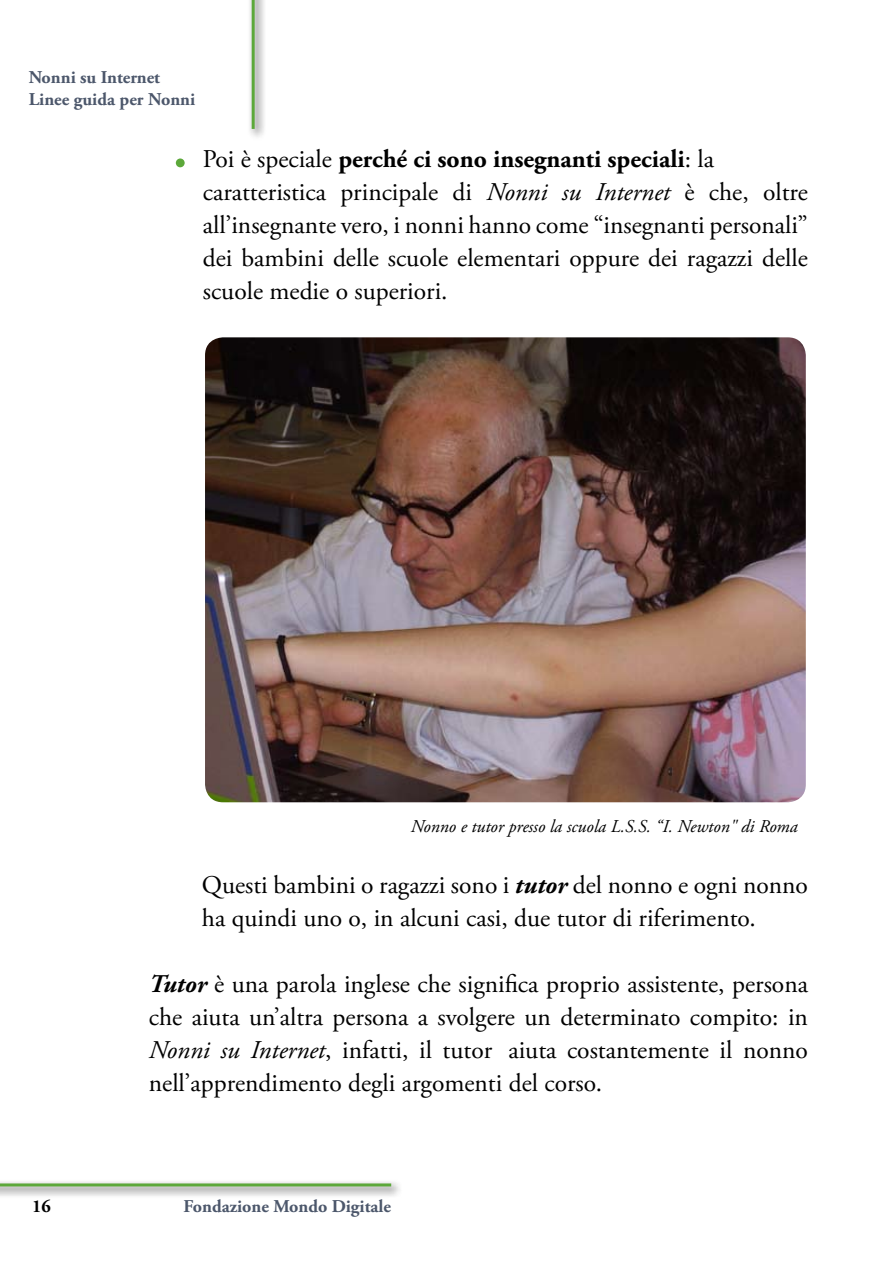
<style>
.page{position:relative;width:893px;height:1263px;background:#fff}
.page>*{position:absolute;margin:0;border:0;box-sizing:border-box;transform-origin:0 0}
.t1{font:25.5px/33px "Adobe Garamond Pro";color:#000}
.t2{font:700 18px/21.6px "Adobe Garamond Pro";color:#4c576b}
.t3{font:italic 18px "Adobe Garamond Pro";color:#000}
.t4{font:700 18px "Adobe Garamond Pro";color:#000}
.s1{font-weight:700}
.s2{font-style:italic}
.s3{font-weight:700;font-style:italic}
</style>
<div class="page">
<div style="left:248px;top:0;width:19px;height:141px;background:#000;opacity:.75"></div>
<hr style="left:252px;top:0;width:3px;height:129px;background:#5ca83a">
<div style="left:0;top:1179px;width:402px;height:20px;background:#000;opacity:.75"></div>
<hr style="left:0;top:1183px;width:391px;height:3px;background:#5ca83a">
<div style="left:176px;top:158px;width:9px;height:9px;background:#5ca83a;border-radius:50%"></div>
<img style="left:205px;top:337px;width:601px;height:465px">
<p class="t2" style="left:29px;top:67px;width:168px">Nonni su Internet<br>Linee guida per Nonni</p>
<p class="t1" style="left:203px;top:144px;width:607px">Poi è speciale <span class="s1">perché ci sono insegnanti speciali</span>: la caratteristica principale di <span class="s2">Nonni su Internet</span> è che, oltre all’insegnante vero, i nonni hanno come “insegnanti personali” dei bambini delle scuole elementari oppure dei ragazzi delle scuole medie o superiori.</p>
<p class="t3" style="left:411px;top:816px;width:388px">Nonno e tutor presso la scuola L.S.S. “I. Newton" di Roma</p>
<p class="t1" style="left:202px;top:870px;width:608px">Questi bambini o ragazzi sono i <span class="s3">tutor</span> del nonno e ogni nonno ha quindi uno o, in alcuni casi, due tutor di riferimento.</p>
<p class="t4" style="left:32px;top:1196px;width:20px">16</p>
<p class="t1" style="left:149px;top:969px;width:661px;text-align:justify"><span class="s3">Tutor</span> è una parola inglese che significa proprio assistente, persona che aiuta un’altra persona a svolgere un determinato compito: in <span class="s2">Nonni su Internet</span>, infatti, il tutor aiuta costantemente il nonno nell’apprendimento degli argomenti del corso.</p>
<p class="t2" style="left:184px;top:1196px;width:209px">Fondazione Mondo Digitale</p>
</div>
